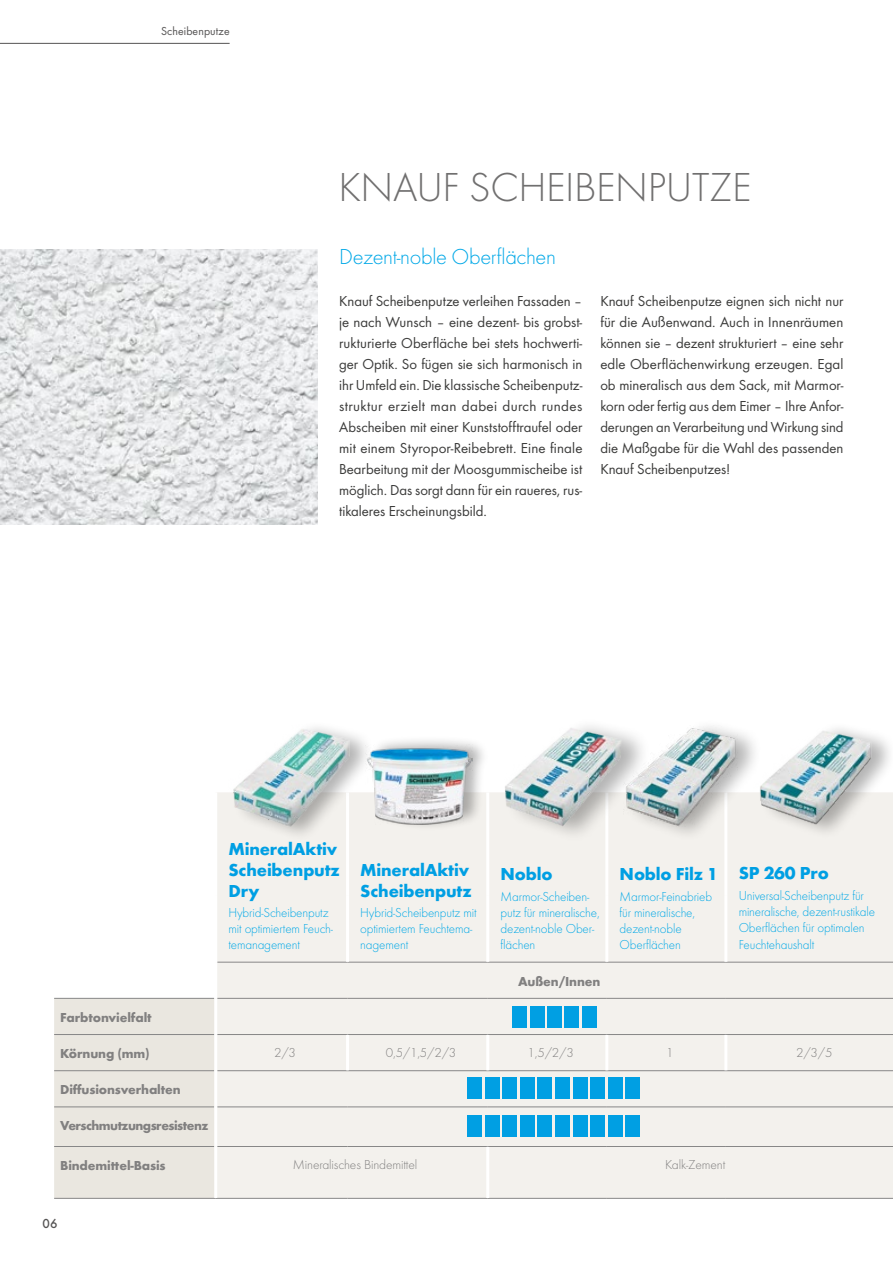
<style>
.page{position:relative;width:893px;height:1263px;background:#fff}
.page>*{position:absolute;margin:0;border:0;box-sizing:border-box;transform-origin:0 0}
.t1{font:300 42px "Futura";letter-spacing:-.01em;color:#706f6f}
.t2{font:300 22.5px "Futura";letter-spacing:-.015em;color:#00a8e7}
.t3{font:700 18px/21px "Futura";letter-spacing:-.01em;color:#009fe3}
.t4{font:15px/21px "Futura Boo";color:#3c3c3b;text-align:justify}
.t5{font:300 13.5px/16.2px "Futura";letter-spacing:-.01em;color:#00a8e7}
.t6{font:700 13.5px "Futura";letter-spacing:-.01em;color:#818080}
.t7{font:300 13.5px "Futura";letter-spacing:-.01em;color:#818080}
.t8{font:700 13.5px "Futura";letter-spacing:-.04em;color:#818080}
.t9{font:12px "Futura Boo";letter-spacing:.01em;color:#555454}
.t10{font:500 12px "Futura";color:#555454}
</style>
<div class="page">
<img style="left:0;top:249px;width:317px;height:275px">
<hr style="left:0;top:43px;width:230px;height:1px;background:#555454">
<div style="left:217px;top:792px;width:676px;height:406px;background:#f3f1ed"></div>
<div style="left:54px;top:999px;width:160px;height:199px;background:#eae7e0"></div>
<hr style="left:217px;top:962px;width:131px;height:1px;background:#878787">
<hr style="left:348px;top:962px;width:140px;height:1px;background:#878787">
<hr style="left:488px;top:962px;width:119px;height:1px;background:#878787">
<hr style="left:607px;top:962px;width:119px;height:1px;background:#878787">
<hr style="left:726px;top:962px;width:167px;height:1px;background:#878787">
<hr style="left:54px;top:998px;width:160px;height:1px;background:#878787">
<hr style="left:217px;top:998px;width:131px;height:1px;background:#878787">
<hr style="left:348px;top:998px;width:140px;height:1px;background:#878787">
<hr style="left:488px;top:998px;width:119px;height:1px;background:#878787">
<hr style="left:607px;top:998px;width:119px;height:1px;background:#878787">
<hr style="left:726px;top:998px;width:167px;height:1px;background:#878787">
<hr style="left:54px;top:1034px;width:160px;height:1px;background:#878787">
<hr style="left:217px;top:1034px;width:131px;height:1px;background:#878787">
<hr style="left:348px;top:1034px;width:140px;height:1px;background:#878787">
<hr style="left:488px;top:1034px;width:119px;height:1px;background:#878787">
<hr style="left:607px;top:1034px;width:119px;height:1px;background:#878787">
<hr style="left:726px;top:1034px;width:167px;height:1px;background:#878787">
<hr style="left:54px;top:1070px;width:160px;height:1px;background:#878787">
<hr style="left:217px;top:1070px;width:131px;height:1px;background:#878787">
<hr style="left:348px;top:1070px;width:140px;height:1px;background:#878787">
<hr style="left:488px;top:1070px;width:119px;height:1px;background:#878787">
<hr style="left:607px;top:1070px;width:119px;height:1px;background:#878787">
<hr style="left:726px;top:1070px;width:167px;height:1px;background:#878787">
<hr style="left:54px;top:1106px;width:160px;height:1px;background:#878787">
<hr style="left:217px;top:1106px;width:131px;height:1px;background:#878787">
<hr style="left:348px;top:1106px;width:140px;height:1px;background:#878787">
<hr style="left:488px;top:1106px;width:119px;height:1px;background:#878787">
<hr style="left:607px;top:1106px;width:119px;height:1px;background:#878787">
<hr style="left:726px;top:1106px;width:167px;height:1px;background:#878787">
<hr style="left:54px;top:1146px;width:160px;height:1px;background:#878787">
<hr style="left:217px;top:1146px;width:131px;height:1px;background:#878787">
<hr style="left:348px;top:1146px;width:140px;height:1px;background:#878787">
<hr style="left:488px;top:1146px;width:119px;height:1px;background:#878787">
<hr style="left:607px;top:1146px;width:119px;height:1px;background:#878787">
<hr style="left:726px;top:1146px;width:167px;height:1px;background:#878787">
<hr style="left:54px;top:1198px;width:162px;height:1px;background:#878787">
<hr style="left:216px;top:1198px;width:132px;height:1px;background:#878787">
<hr style="left:348px;top:1198px;width:140px;height:1px;background:#878787">
<hr style="left:488px;top:1198px;width:119px;height:1px;background:#878787">
<hr style="left:607px;top:1198px;width:119px;height:1px;background:#878787">
<hr style="left:726px;top:1198px;width:167px;height:1px;background:#878787">
<hr style="left:346px;top:792px;width:3px;height:104px;background:#fff">
<hr style="left:346px;top:896px;width:3px;height:66px;background:#fff">
<hr style="left:346px;top:1035px;width:3px;height:35px;background:#fff">
<hr style="left:486px;top:792px;width:3px;height:104px;background:#fff">
<hr style="left:605px;top:792px;width:3px;height:104px;background:#fff">
<hr style="left:724px;top:792px;width:3px;height:104px;background:#fff">
<hr style="left:486px;top:896px;width:3px;height:66px;background:#fff">
<hr style="left:605px;top:896px;width:3px;height:66px;background:#fff">
<hr style="left:724px;top:896px;width:3px;height:66px;background:#fff">
<hr style="left:486px;top:1035px;width:3px;height:35px;background:#fff">
<hr style="left:605px;top:1035px;width:3px;height:35px;background:#fff">
<hr style="left:724px;top:1035px;width:3px;height:35px;background:#fff">
<hr style="left:486px;top:1147px;width:3px;height:51px;background:#fff">
<div style="left:512px;top:1006px;width:15px;height:21px;background:#009fe3"></div>
<div style="left:530px;top:1006px;width:14px;height:21px;background:#009fe3"></div>
<div style="left:547px;top:1006px;width:15px;height:21px;background:#009fe3"></div>
<div style="left:565px;top:1006px;width:14px;height:21px;background:#009fe3"></div>
<div style="left:582px;top:1006px;width:15px;height:21px;background:#009fe3"></div>
<div style="left:467px;top:1077px;width:15px;height:21px;background:#009fe3"></div>
<div style="left:556px;top:1077px;width:14px;height:21px;background:#009fe3"></div>
<div style="left:485px;top:1077px;width:14px;height:22px;background:#009fe3"></div>
<div style="left:573px;top:1077px;width:14px;height:22px;background:#009fe3"></div>
<div style="left:502px;top:1077px;width:15px;height:22px;background:#009fe3"></div>
<div style="left:590px;top:1077px;width:15px;height:22px;background:#009fe3"></div>
<div style="left:520px;top:1077px;width:14px;height:22px;background:#009fe3"></div>
<div style="left:608px;top:1077px;width:14px;height:22px;background:#009fe3"></div>
<div style="left:537px;top:1077px;width:15px;height:22px;background:#009fe3"></div>
<div style="left:625px;top:1077px;width:15px;height:22px;background:#009fe3"></div>
<div style="left:467px;top:1115px;width:15px;height:22px;background:#009fe3"></div>
<div style="left:556px;top:1115px;width:14px;height:22px;background:#009fe3"></div>
<div style="left:485px;top:1116px;width:14px;height:21px;background:#009fe3"></div>
<div style="left:573px;top:1116px;width:14px;height:21px;background:#009fe3"></div>
<div style="left:502px;top:1116px;width:15px;height:21px;background:#009fe3"></div>
<div style="left:590px;top:1116px;width:15px;height:21px;background:#009fe3"></div>
<div style="left:520px;top:1116px;width:14px;height:21px;background:#009fe3"></div>
<div style="left:608px;top:1116px;width:14px;height:21px;background:#009fe3"></div>
<div style="left:537px;top:1116px;width:15px;height:21px;background:#009fe3"></div>
<div style="left:625px;top:1116px;width:15px;height:21px;background:#009fe3"></div>
<div style="left:233px;top:720px;width:142px;height:122px;background:#000;opacity:.3"></div>
<img style="left:229px;top:725px;width:122px;height:107px">
<div style="left:504px;top:717px;width:146px;height:126px;background:#000;opacity:.3"></div>
<img style="left:496px;top:719px;width:128px;height:115px">
<div style="left:624px;top:719px;width:138px;height:122px;background:#000;opacity:.3"></div>
<img style="left:623px;top:726px;width:114px;height:101px">
<div style="left:760px;top:722px;width:133px;height:118px;background:#000;opacity:.3"></div>
<img style="left:754px;top:727px;width:124px;height:99px">
<div style="left:369px;top:736px;width:121px;height:96px;background:#000;opacity:.3"></div>
<img style="left:366px;top:744px;width:107px;height:82px">
<p class="t9" style="left:161px;top:23px;width:70px">Scheibenputze</p>
<h1 class="t1" style="left:338px;top:163px;width:415px">KNAUF SCHEIBENPUTZE</h1>
<h2 class="t2" style="left:339px;top:244px;width:218px">Dezent-noble Oberflächen</h2>
<p class="t4" style="left:339px;top:290px;width:245px">Knauf Scheibenputze verleihen Fassaden – je nach Wunsch – eine dezent- bis grobst&shy;rukturierte Oberfläche bei stets hochwerti&shy;ger Optik. So fügen sie sich harmonisch in ihr Umfeld ein. Die klassische Scheibenputz&shy;struktur erzielt man dabei durch rundes Abscheiben mit einer Kunststofftraufel oder mit einem Styropor-Reibebrett. Eine finale Bearbeitung mit der Moosgummischeibe ist möglich. Das sorgt dann für ein raueres, rus&shy;tikaleres Erscheinungsbild.</p>
<p class="t4" style="left:600px;top:290px;width:245px">Knauf Scheibenputze eignen sich nicht nur für die Außenwand. Auch in Innenräumen können sie – dezent strukturiert – eine sehr edle Oberflächenwirkung erzeugen. Egal ob mineralisch aus dem Sack, mit Marmor&shy;korn oder fertig aus dem Eimer – Ihre Anfor&shy;derungen an Verarbeitung und Wirkung sind die Maßgabe für die Wahl des passenden Knauf Scheibenputzes!</p>
<p class="t3" style="left:228px;top:838px;width:113px">MineralAktiv<br>Scheibenputz<br>Dry</p>
<p class="t5" style="left:228px;top:904px;width:106px">Hybrid-Scheibenputz mit optimiertem Feuch&shy;temanagement</p>
<p class="t3" style="left:360px;top:859px;width:113px">MineralAktiv<br>Scheibenputz</p>
<p class="t5" style="left:360px;top:904px;width:118px">Hybrid-Scheibenputz mit optimiertem Feuchtema&shy;nagement</p>
<p class="t3" style="left:500px;top:863px;width:54px">Noblo</p>
<p class="t5" style="left:500px;top:888px;width:101px">Marmor-Scheiben&shy;putz für mineralische, dezent-noble Ober&shy;flächen</p>
<p class="t6" style="left:518px;top:973px;width:84px">Außen/Innen</p>
<p class="t3" style="left:620px;top:863px;width:100px">Noblo Filz 1</p>
<p class="t5" style="left:620px;top:888px;width:94px">Marmor-Feinabrieb für mineralische, dezent-noble<br>Oberflächen</p>
<p class="t3" style="left:739px;top:862px;width:92px">SP 260 Pro</p>
<p class="t5" style="left:739px;top:887px;width:138px">Universal-Scheibenputz für mineralische, dezent-rustikale<br>Oberflächen für optimalen<br>Feuchtehaushalt</p>
<p class="t6" style="left:60px;top:1009px;width:93px">Farbtonvielfalt</p>
<p class="t6" style="left:60px;top:1045px;width:91px">Körnung (mm)</p>
<p class="t7" style="left:274px;top:1045px;width:23px">2/3</p>
<p class="t7" style="left:386px;top:1045px;width:72px">0,5/1,5/2/3</p>
<p class="t7" style="left:528px;top:1045px;width:48px">1,5/2/3</p>
<p class="t7" style="left:666px;top:1045px;width:9px">1</p>
<p class="t7" style="left:796px;top:1045px;width:38px">2/3/5</p>
<p class="t6" style="left:60px;top:1081px;width:122px">Diffusionsverhalten</p>
<p class="t8" style="left:60px;top:1117px;width:150px">Verschmutzungsresistenz</p>
<p class="t6" style="left:60px;top:1157px;width:107px">Bindemittel-Basis</p>
<p class="t7" style="left:293px;top:1157px;width:126px">Mineralisches Bindemittel</p>
<p class="t7" style="left:665px;top:1157px;width:62px">Kalk-Zement</p>
<p class="t10" style="left:43px;top:1215px;width:16px">06</p>
</div>
